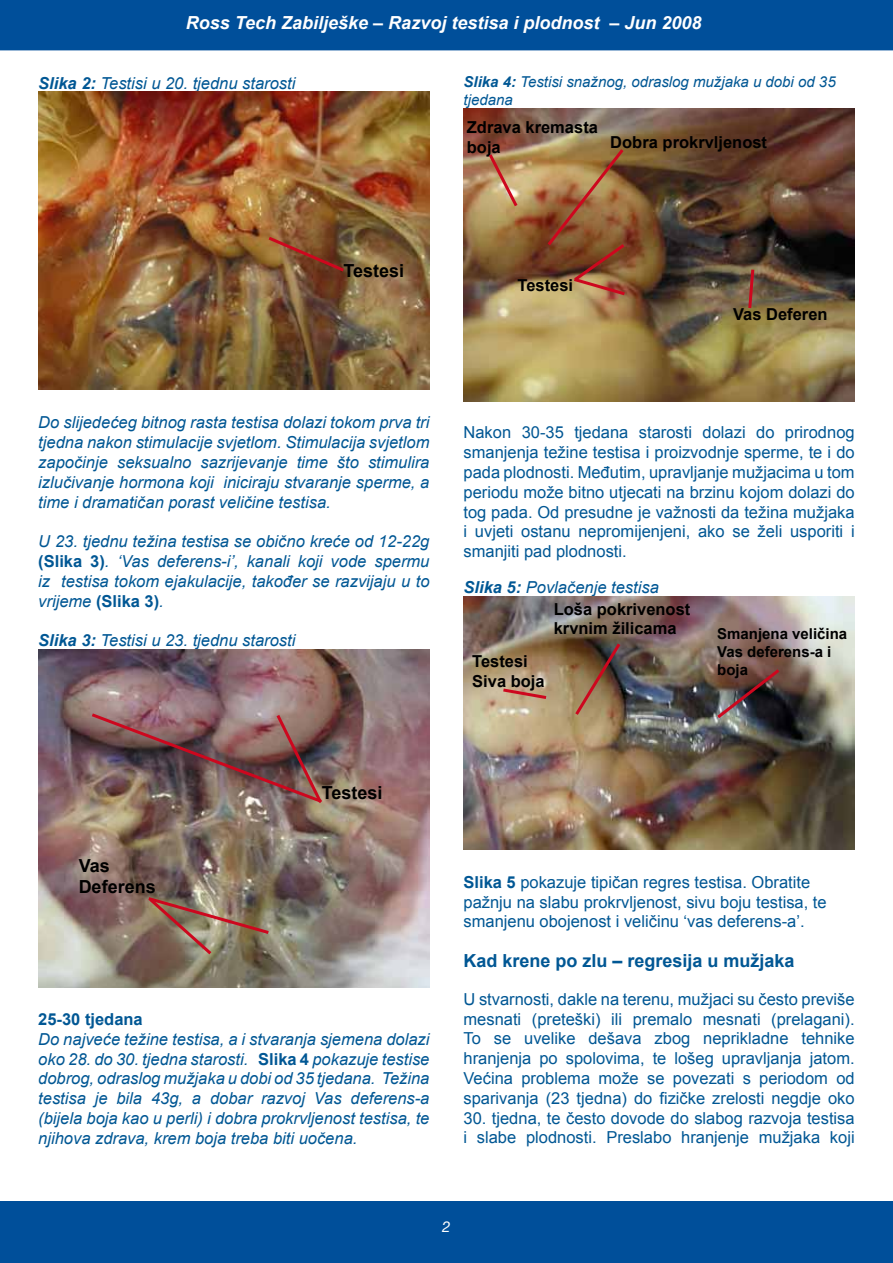
<style>
.page{position:relative;width:893px;height:1263px;background:#fff}
.page>*{position:absolute;margin:0;border:0;box-sizing:border-box;transform-origin:0 0}
.t1{font:italic 700 18px "Arial";color:#fff}
.t2{font:700 18px "Arial";color:#005794}
.t3{font:700 18px/21.6px "Arial";color:#000}
.t4{font:16.5px/19.8px "Arial";color:#005794;text-align:justify}
.t5{font:italic 16.5px/19.8px "Arial";color:#005794;text-align:justify}
.t6{font:700 16.5px/19.8px "Arial";color:#000}
.t7{font:700 16.5px "Arial";color:#005794}
.t8{font:italic 15px/18px "Arial";color:#005794}
.t9{font:700 15px/18px "Arial";color:#000}
.t10{font:italic 15px "Helvetica Neue";color:#fff}
.s1{font-weight:700}
.s2{font-weight:700;font-style:normal}
</style>
<div class="page">
<div style="left:0;top:1201px;width:893px;height:62px;background:#004f9a"></div>
<div style="left:0;top:0;width:893px;height:50px;background:#004f9a"></div>
<img style="left:38px;top:92px;width:391px;height:298px">
<img style="left:38px;top:649px;width:391px;height:338px">
<img style="left:463px;top:108px;width:392px;height:294px">
<img style="left:463px;top:596px;width:392px;height:254px">
<svg style="left:486px;top:151px;width:34px;height:59px;background:#c2966c"></svg>
<svg style="left:747px;top:266px;width:9px;height:45px"></svg>
<svg style="left:265px;top:234px;width:82px;height:40px;background:#844f2e"></svg>
<img style="left:88px;top:711px;width:237px;height:95px">
<img style="left:145px;top:895px;width:127px;height:62px">
<svg style="left:500px;top:686px;width:49px;height:15px"></svg>
<img style="left:572px;top:640px;width:51px;height:78px">
<img style="left:714px;top:666px;width:69px;height:55px">
<img style="left:545px;top:146px;width:83px;height:151px">
<p class="t1" style="left:186px;top:11px;width:517px">Ross Tech Zabilješke – Razvoj testisa i plodnost – Jun 2008</p>
<p class="t5" style="left:38px;top:73px;width:259px"><span class="s1">Slika 2:</span> Testisi u 20. tjednu starosti</p>
<p class="t8" style="left:463px;top:73px;width:374px"><span class="s1">Slika 4:</span> Testisi snažnog, odraslog mužjaka u dobi od 35 tjedana</p>
<p class="t6" style="left:467px;top:118px;width:133px">Zdrava kremasta boja</p>
<p class="t6" style="left:610px;top:133px;width:158px">Dobra prokrvljenost</p>
<p class="t3" style="left:343px;top:260px;width:62px">Testesi</p>
<p class="t6" style="left:517px;top:276px;width:57px">Testesi</p>
<p class="t6" style="left:733px;top:305px;width:96px">Vas Deferen</p>
<p class="t5" style="left:38px;top:413px;width:393px">Do slijedećeg bitnog rasta testisa dolazi tokom prva tri tjedna nakon stimulacije svjetlom. Stimulacija svjetlom započinje seksualno sazrijevanje time što stimulira izlučivanje hormona koji iniciraju stvaranje sperme, a time i dramatičan porast veličine testisa.</p>
<p class="t5" style="left:38px;top:532px;width:393px">U 23. tjednu težina testisa se obično kreće od 12-22g <span class="s2">(Slika 3)</span>. ‘Vas deferens-i’, kanali koji vode spermu iz testisa tokom ejakulacije, također se razvijaju u to vrijeme <span class="s2">(Slika 3)</span>.</p>
<p class="t5" style="left:38px;top:631px;width:259px"><span class="s1">Slika 3:</span> Testisi u 23. tjednu starosti</p>
<p class="t4" style="left:463px;top:423px;width:393px">Nakon 30-35 tjedana starosti dolazi do prirodnog smanjenja težine testisa i proizvodnje sperme, te i do pada plodnosti. Međutim, upravljanje mužjacima u tom periodu može bitno utjecati na brzinu kojom dolazi do tog pada. Od presudne je važnosti da težina mužjaka i uvjeti ostanu nepromijenjeni, ako se želi usporiti i smanjiti pad plodnosti.</p>
<p class="t5" style="left:463px;top:578px;width:197px"><span class="s1">Slika 5:</span> Povlačenje testisa</p>
<p class="t6" style="left:472px;top:652px;width:74px">Testesi<br>Siva boja</p>
<p class="t6" style="left:554px;top:599px;width:138px">Loša pokrivenost krvnim žilicama</p>
<p class="t9" style="left:717px;top:625px;width:132px">Smanjena veličina<br>Vas deferens-a i boja</p>
<p class="t3" style="left:79px;top:855px;width:79px">Vas<br>Deferens</p>
<p class="t3" style="left:322px;top:782px;width:62px">Testesi</p>
<p class="t7" style="left:38px;top:1008px;width:106px">25-30 tjedana</p>
<p class="t5" style="left:38px;top:1029px;width:393px">Do najveće težine testisa, a i stvaranja sjemena dolazi oko 28. do 30. tjedna starosti. <span class="s2">Slika 4</span> pokazuje testise dobrog, odraslog mužjaka u dobi od 35 tjedana. Težina testisa je bila 43g, a dobar razvoj Vas deferens-a (bijela boja kao u perli) i dobra prokrvljenost testisa, te njihova zdrava, krem boja treba biti uočena.</p>
<p class="t4" style="left:463px;top:872px;width:365px;text-align:left"><span class="s1">Slika 5</span> pokazuje tipičan regres testisa. Obratite pažnju na slabu prokrvljenost, sivu boju testisa, te smanjenu obojenost i veličinu ‘vas deferens-a’.</p>
<p class="t2" style="left:463px;top:949px;width:333px">Kad krene po zlu – regresija u mužjaka</p>
<p class="t4" style="left:463px;top:989px;width:393px">U stvarnosti, dakle na terenu, mužjaci su često previše mesnati (preteški) ili premalo mesnati (prelagani).<br>To se uvelike dešava zbog neprikladne tehnike hranjenja po spolovima, te lošeg upravljanja jatom.<br>Većina problema može se povezati s periodom od sparivanja (23 tjedna) do fizičke zrelosti negdje oko</p>
<p class="t4" style="left:463px;top:1108px;width:393px">30. tjedna, te često dovode do slabog razvoja testisa i slabe plodnosti. Preslabo hranjenje mužjaka koji</p>
<p class="t10" style="left:442px;top:1217px;width:10px">2</p>
</div>
